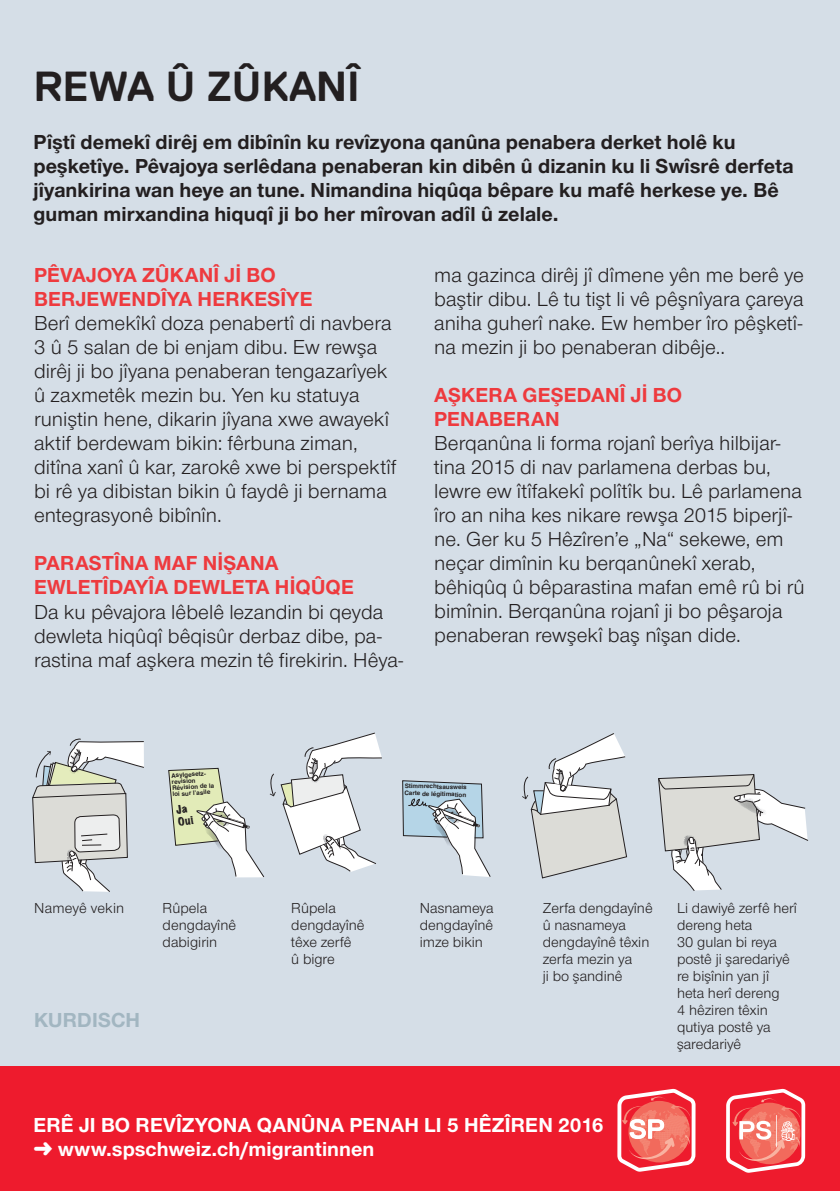
<style>
.page{position:relative;width:840px;height:1191px;background:#fff}
.page>*{position:absolute;margin:0;border:0;box-sizing:border-box;transform-origin:0 0}
.t1{font:700 42px "Replica";letter-spacing:-.01em;color:#231f20}
.t2{font:21px/24px "Nimbus San Nov";color:#231f20}
.t3{font:700 21px/24px "Nimbus San Nov";letter-spacing:.005em;color:#231f20}
.t4{font:700 21px/24px "Nimbus San Nov";letter-spacing:.01em;color:#ee3a3e}
.t5{font:700 21px/24px "Nimbus San Nov";letter-spacing:.005em;color:#fff}
.t6{font:700 21px "Nimbus San Nov";letter-spacing:.01em;color:#a2b6c1}
.t7{font:15px/17px "Nimbus San Nov";color:#231f20}
.t8{font:expanded 10.4px/12.4px "Marker Felt";color:#231f20}
.t9{font:700 6.2px/6.2px "Helvetica";color:#231f20}
</style>
<div class="page">
<div style="left:0;top:0;width:839px;height:1191px;background:#d5dee7"></div>
<div style="left:0;top:1066px;width:839px;height:125px;background:#ee1b2d"></div>
<svg style="left:726px;top:1089px;width:78px;height:83px"></svg>
<svg style="left:617px;top:1089px;width:78px;height:82px"></svg>
<svg style="left:658px;top:774px;width:150px;height:117px"></svg>
<svg style="left:402px;top:780px;width:89px;height:97px"></svg>
<svg style="left:168px;top:732px;width:214px;height:146px"></svg>
<svg style="left:522px;top:733px;width:105px;height:145px"></svg>
<svg style="left:32px;top:738px;width:112px;height:153px"></svg>
<h1 class="t1" style="left:33px;top:63px;width:328px">REWA Û ZÛKANÎ</h1>
<p class="t3" style="left:33px;top:130px;width:761px">Pîştî demekî dirêj em dibînîn ku revîzyona qanûna penabera derket holê ku peşketîye. Pêvajoya serlêdana penaberan kin dibên û dizanin ku li Swîsrê derfeta jîyankirina wan heye an tune. Nimandina hiqûqa bêpare ku mafê herkese ye. Bê guman mirxandina hiquqî ji bo her mîrovan adîl û zelale.</p>
<p class="t4" style="left:34px;top:263px;width:280px">PÊVAJOYA ZÛKANÎ JI BO<br>BERJEWENDÎYA HERKESÎYE</p>
<p class="t2" style="left:34px;top:311px;width:364px">Berî demekîkî doza penabertî di navbera 3 û 5 salan de bi enjam dibu. Ew rewşa dirêj ji bo jîyana penaberan tengazarîyek û zaxmetêk mezin bu. Yen ku statuya runiştin hene, dikarin jîyana xwe awayekî aktif berdewam bikin: fêrbuna ziman, ditîna xanî û kar, zarokê xwe bi perspektîf bi rê ya dibistan bikin û faydê ji bernama entegrasyonê bibînîn.</p>
<p class="t4" style="left:34px;top:551px;width:321px">PARASTÎNA MAF NIŞANA<br>EWLETÎDAYÎA DEWLETA HIQÛQE</p>
<p class="t2" style="left:34px;top:599px;width:370px">Da ku pêvajora lêbelê lezandin bi qeyda dewleta hiqûqî bêqisûr derbaz dibe, pa&shy;rastina maf aşkera mezin tê firekirin. Hêya-</p>
<p class="t2" style="left:434px;top:263px;width:371px;text-align:justify">ma gazinca dirêj jî dîmene yên me berê ye baştir dibu. Lê tu tişt li vê pêşnîyara çareya aniha guherî nake. Ew hember îro pêşketî&shy;na mezin ji bo penaberan dibêje..</p>
<p class="t4" style="left:434px;top:383px;width:249px">AŞKERA GEŞEDANÎ JI BO<br>PENABERAN</p>
<p class="t2" style="left:434px;top:431px;width:372px">Berqanûna li forma rojanî berîya hilbijar&shy;tina 2015 di nav parlamena derbas bu, lewre ew îtîfakekî polîtîk bu. Lê parlamena îro an niha kes nikare rewşa 2015 biperjî&shy;ne. Ger ku 5 Hêzîren’e „Na“ sekewe, em neçar dimînin ku berqanûnekî xerab, bêhiqûq û bêparastina mafan emê rû bi rû bimînin. Berqanûna rojanî ji bo pêşaroja penaberan rewşekî baş nîşan dide.</p>
<p class="t9" style="left:171px;top:772px;width:43px;rotate:-4deg">Asylgesetz&shy;revision<br>Révision de la loi sur l’asile</p>
<p class="t8" style="left:175px;top:804px;width:17px;rotate:-9deg">Ja<br>Oui</p>
<p class="t9" style="left:404px;top:781px;width:64px;line-height:7.4px;rotate:2deg">Stimmrechtsausweis<br>Carte de légitimation</p>
<p class="t7" style="left:34px;top:900px;width:92px">Nameyê vekin</p>
<p class="t7" style="left:162px;top:900px;width:75px">Rûpela dengdayînê dabigirin</p>
<p class="t7" style="left:291px;top:900px;width:75px">Rûpela dengdayînê têxe zerfê<br>û bigre</p>
<p class="t7" style="left:419px;top:900px;width:75px;text-align:justify">Nasnameya dengdayînê imze bikin</p>
<p class="t7" style="left:542px;top:900px;width:111px">Zerfa dengdayînê û nasnameya dengdayînê têxin zerfa mezin ya<br>ji bo şandinê</p>
<p class="t7" style="left:676px;top:899px;width:121px">Li dawiyê zerfê herî dereng heta<br>30 gulan bi reya postê ji şaredariyê re bişînin yan jî heta herî dereng<br>4 hêziren têxin qutiya postê ya şaredariyê</p>
<p class="t6" style="left:34px;top:1007px;width:108px">KURDISCH</p>
<p class="t5" style="left:33px;top:1113px;width:571px">ERÊ JI BO REVÎZYONA QANÛNA PENAH LI 5 HÊZÎREN 2016 ➜ www.spschweiz.ch/migrantinnen</p>
</div>
